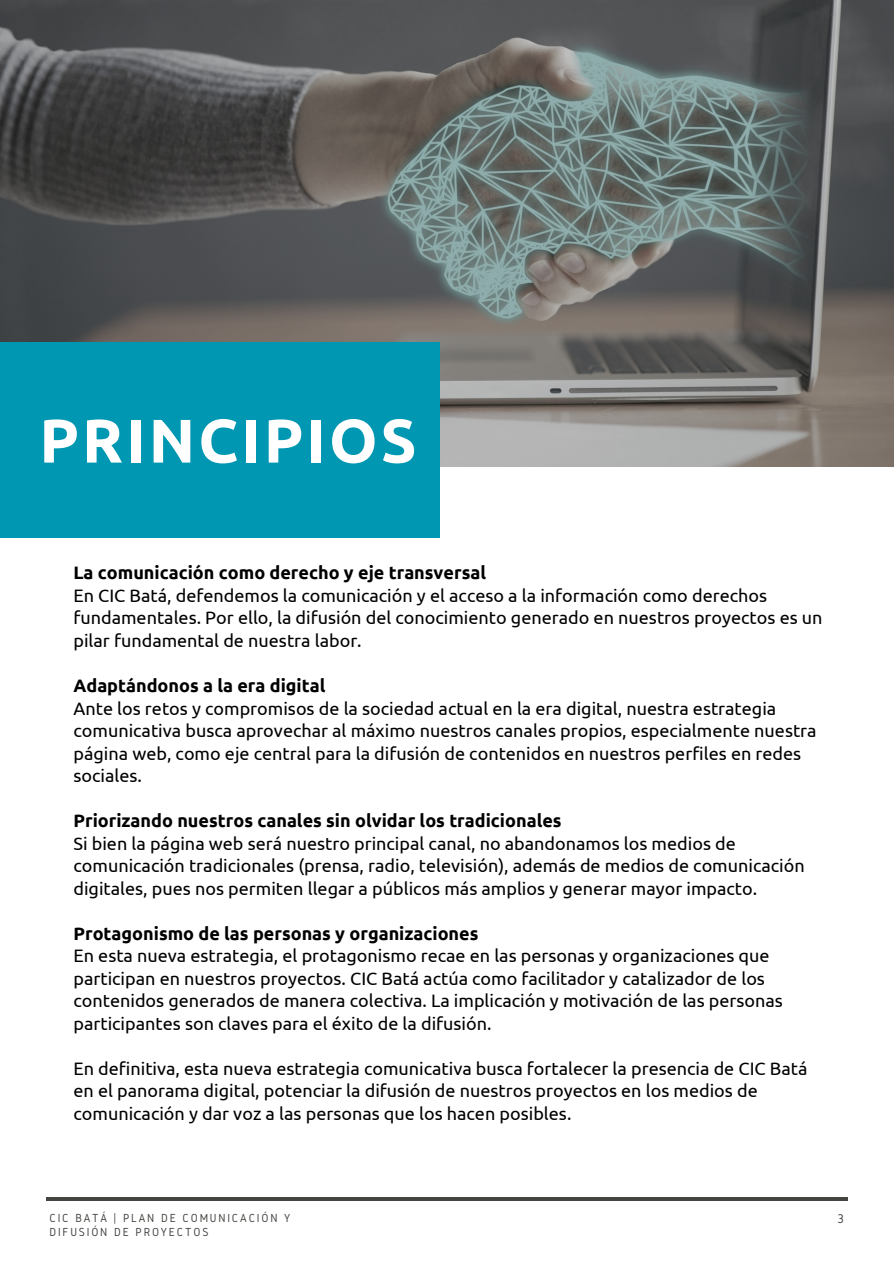
<style>
.page{position:relative;width:894px;height:1264px;background:#fff}
.page>*{position:absolute;margin:0;border:0;box-sizing:border-box;transform-origin:0 0}
.t1{font:700 61.5px "Ubuntu";letter-spacing:.05em;color:#fff}
.t2{font:18px/22.5px "Ubuntu";color:#000}
.t3{font:13.2px "Gidole";color:#444440}
.t4{font:12.15px/13.5px "Gidole";letter-spacing:.15em;color:#444440}
.s1{font-weight:700}
</style>
<div class="page">
<img style="left:0;top:0;width:893px;height:466px">
<div style="left:0;top:342px;width:439px;height:196px;background:#0097b2"></div>
<hr style="left:46px;top:1197px;width:801px;height:3px;background:#444440">
<p class="t1" style="left:39px;top:405px;width:378px">PRINCIPIOS</p>
<h1 class="t2" style="left:73px;top:561px;width:750px"><span class="s1">La comunicación como derecho y eje transversal<br></span>En CIC Batá, defendemos la comunicación y el acceso a la información como derechos fundamentales. Por ello, la difusión del conocimiento generado en nuestros proyectos es un pilar fundamental de nuestra labor.</h1>
<h2 class="t2" style="left:73px;top:674px;width:744px"><span class="s1">Adaptándonos a la era digital<br></span>Ante los retos y compromisos de la sociedad actual en la era digital, nuestra estrategia comunicativa busca aprovechar al máximo nuestros canales propios, especialmente nuestra página web, como eje central para la difusión de contenidos en nuestros perfiles en redes sociales.</h2>
<h2 class="t2" style="left:73px;top:809px;width:732px"><span class="s1">Priorizando nuestros canales sin olvidar los tradicionales<br></span>Si bien la página web será nuestro principal canal, no abandonamos los medios de comunicación tradicionales (prensa, radio, televisión), además de medios de comunicación digitales, pues nos permiten llegar a públicos más amplios y generar mayor impacto.</h2>
<h2 class="t2" style="left:73px;top:921px;width:710px"><span class="s1">Protagonismo de las personas y organizaciones<br></span>En esta nueva estrategia, el protagonismo recae en las personas y organizaciones que participan en nuestros proyectos. CIC Batá actúa como facilitador y catalizador de los contenidos generados de manera colectiva. La implicación y motivación de las personas participantes son claves para el éxito de la difusión.</h2>
<h2 class="t2" style="left:73px;top:1056px;width:735px">En definitiva, esta nueva estrategia comunicativa busca fortalecer la presencia de CIC Batá en el panorama digital, potenciar la difusión de nuestros proyectos en los medios de comunicación y dar voz a las personas que los hacen posibles.</h2>
<h2 class="t4" style="left:49px;top:1211px;width:242px">CIC BATÁ | PLAN DE COMUNICACIÓN Y<br>DIFUSIÓN DE PROYECTOS</h2>
<p class="t3" style="left:837px;top:1211px;width:8px">3</p>
</div>
